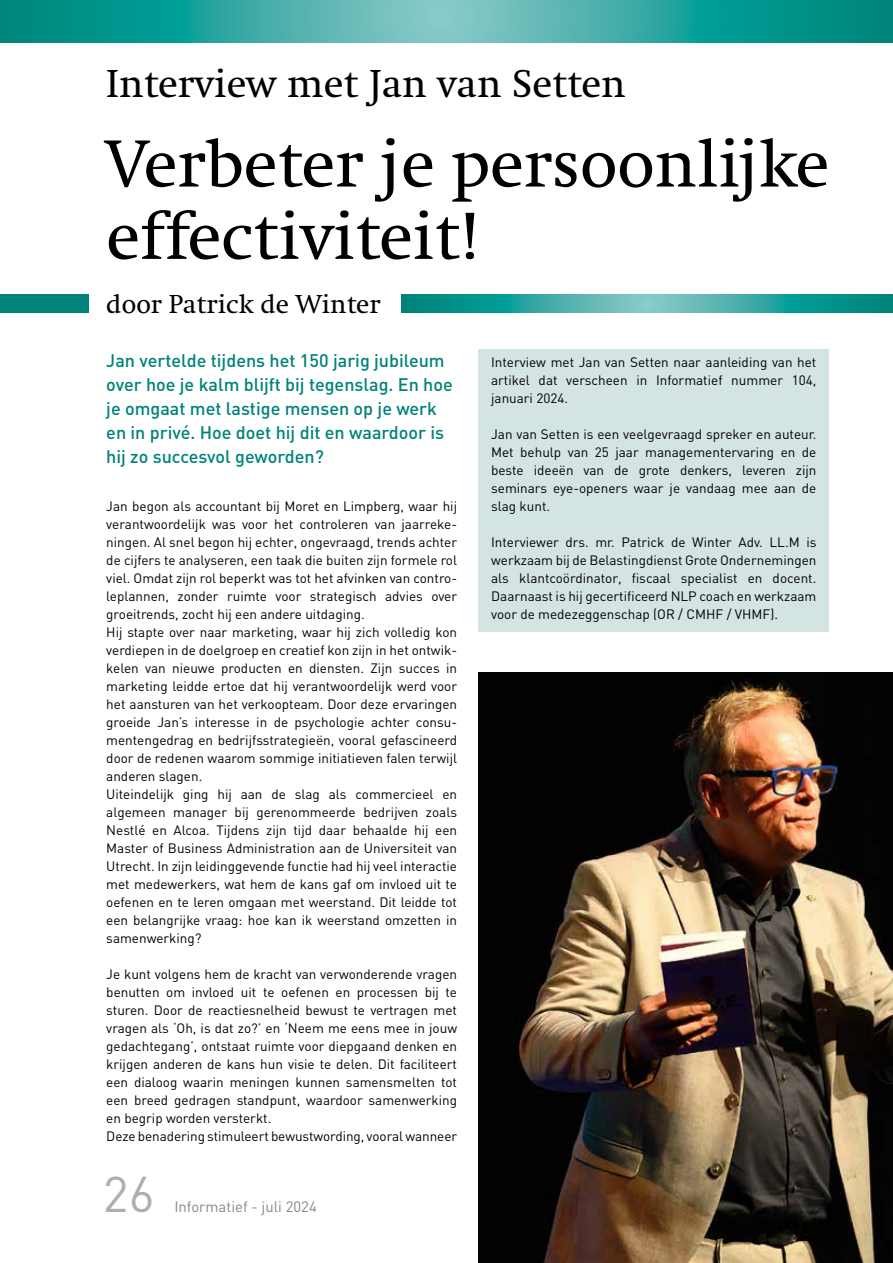
<style>
.page{position:relative;width:893px;height:1263px;background:#fff}
.page>*{position:absolute;margin:0;border:0;box-sizing:border-box;transform-origin:0 0}
.t1{font:69px/72.3px "Swift";color:#000}
.t2{font:49.5px "DIN";color:#adaeb0}
.t3{font:40.5px "Swift";color:#000}
.t4{font:27px "Swift";color:#000}
.t5{font:500 18px/24px "DIN";color:#008379}
.t6{font:15px "DIN";color:#87888a}
.t7{font:13.5px/18px "DIN";color:#000;text-align:justify}
</style>
<div class="page">
<div style="left:478px;top:349px;width:351px;height:282px;background:#d4e4e2"></div>
<svg style="left:0;top:0;width:893px;height:43px"></svg>
<div style="left:0;top:295px;width:88px;height:18px;background:#008379"></div>
<svg style="left:402px;top:295px;width:491px;height:18px"></svg>
<img style="left:478px;top:673px;width:415px;height:590px">
<h3 class="t3" style="left:106px;top:62px;width:521px">Interview met Jan van Setten</h3>
<h1 class="t1" style="left:106px;top:129px;width:724px">Verbeter je persoonlijke effectiviteit!</h1>
<h3 class="t4" style="left:106px;top:289px;width:276px">door Patrick de Winter</h3>
<h3 class="t5" style="left:106px;top:347px;width:348px">Jan vertelde tijdens het 150 jarig jubileum over hoe je kalm blijft bij tegenslag. En hoe je omgaat met lastige mensen op je werk en in privé. Hoe doet hij dit en waardoor is hij zo succesvol geworden?</h3>
<p class="t7" style="left:106px;top:496px;width:352px;text-align:left">Jan begon als accountant bij Moret en Limpberg, waar hij verantwoordelijk was voor het controleren van jaarreke&shy;ningen. Al snel begon hij echter, ongevraagd, trends achter de cijfers te analyseren, een taak die buiten zijn formele rol viel. Omdat zijn rol beperkt was tot het afvinken van contro&shy;leplannen, zonder ruimte voor strategisch advies over groeitrends, zocht hij een andere uitdaging.<br>Hij stapte over naar marketing, waar hij zich volledig kon verdiepen in de doelgroep en creatief kon zijn in het ontwik&shy;kelen van nieuwe producten en diensten. Zijn succes in marketing leidde ertoe dat hij verantwoordelijk werd voor het aansturen van het verkoopteam. Door deze ervaringen groeide Jan’s interesse in de psychologie achter consu&shy;mentengedrag en bedrijfsstrategieën, vooral gefascineerd door de redenen waarom sommige initiatieven falen terwijl anderen slagen.<br>Uiteindelijk ging hij aan de slag als commercieel en algemeen manager bij gerenommeerde bedrijven zoals Nestlé en Alcoa. Tijdens zijn tijd daar behaalde hij een Master of Business Administration aan de Universiteit van Utrecht. In zijn leidinggevende functie had hij veel interactie met medewerkers, wat hem de kans gaf om invloed uit te oefenen en te leren omgaan met weerstand. Dit leidde tot een belangrijke vraag: hoe kan ik weerstand omzetten in samenwerking?</p>
<p class="t7" style="left:106px;top:964px;width:352px;text-align:left">Je kunt volgens hem de kracht van verwonderende vragen benutten om invloed uit te oefenen en processen bij te sturen. Door de reactiesnelheid bewust te vertragen met vragen als ‘Oh, is dat zo?’ en ‘Neem me eens mee in jouw gedachtegang’, ontstaat ruimte voor diepgaand denken en krijgen anderen de kans hun visie te delen. Dit faciliteert een dialoog waarin meningen kunnen samensmelten tot een breed gedragen standpunt, waardoor samenwerking en begrip worden versterkt.<br>Deze benadering stimuleert bewustwording, vooral wanneer</p>
<h2 class="t2" style="left:103px;top:1163px;width:53px">26</h2>
<p class="t6" style="left:174px;top:1197px;width:144px">Informatief - juli 2024</p>
<p class="t7" style="left:491px;top:352px;width:327px">Interview met Jan van Setten naar aanleiding van het artikel dat verscheen in Informatief nummer 104, januari 2024.</p>
<p class="t7" style="left:491px;top:424px;width:327px">Jan van Setten is een veelgevraagd spreker en auteur.<br>Met behulp van 25 jaar managementervaring en de beste ideeën van de grote denkers, leveren zijn seminars eye-openers waar je vandaag mee aan de slag kunt.</p>
<p class="t7" style="left:491px;top:532px;width:327px">Interviewer drs. mr. Patrick de Winter Adv. LL.M is werkzaam bij de Belastingdienst Grote Ondernemingen als klantcoördinator, fiscaal specialist en docent.<br>Daarnaast is hij gecertificeerd NLP coach en werkzaam voor de medezeggenschap (OR / CMHF / VHMF).</p>
</div>
